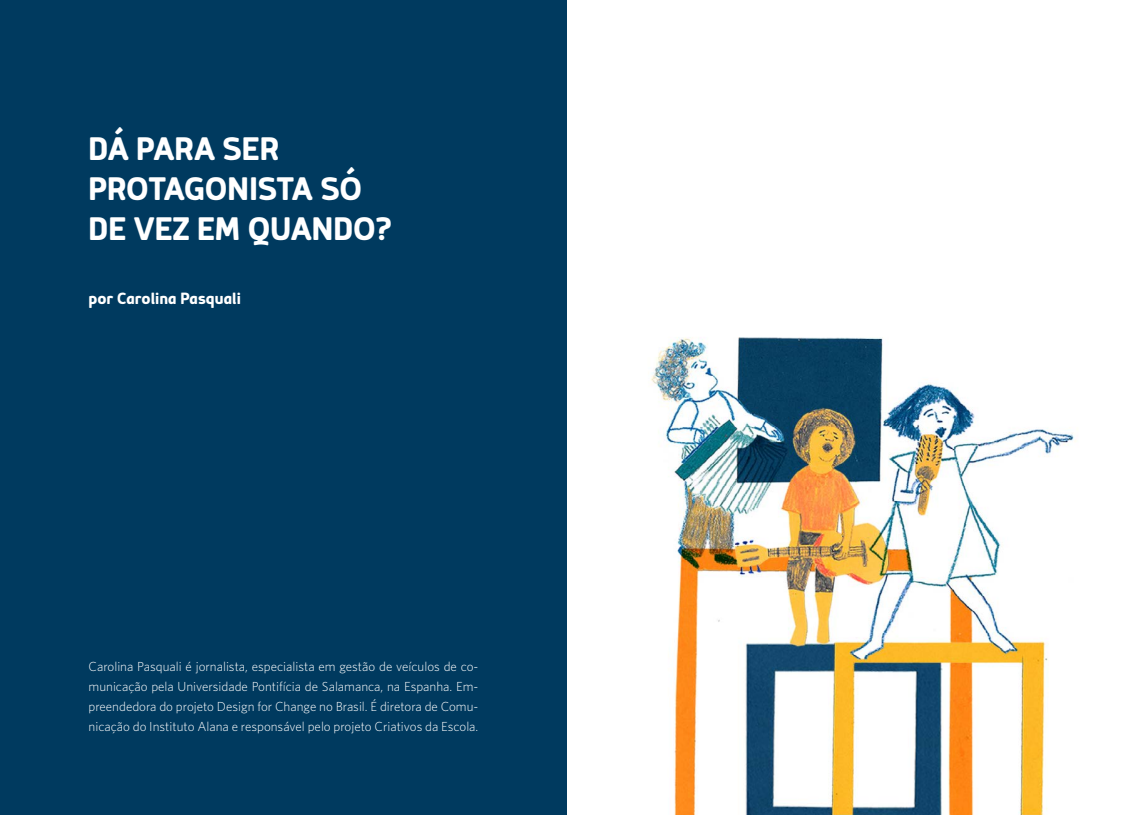
<style>
.page{position:relative;width:1134px;height:815px;background:#fff}
.page>*{position:absolute;margin:0;border:0;box-sizing:border-box;transform-origin:0 0}
.t1{font:700 40px/40px "Mairy";color:#fff}
.t2{font:700 20px "Mairy";color:#fff}
.t3{font:300 13.12px/20px "Whitney";color:#fff;text-align:justify}
</style>
<div class="page">
<div style="left:0;top:0;width:567px;height:815px;background:#003a5f"></div>
<img style="left:650px;top:337px;width:426px;height:478px">
<h1 class="t1" style="left:89px;top:127px;width:305px">DÁ PARA SER<br>PROTAGONISTA SÓ<br>DE VEZ EM QUANDO?</h1>
<h2 class="t2" style="left:89px;top:287px;width:154px">por Carolina Pasquali</h2>
<p class="t3" style="left:89px;top:656px;width:391px">Carolina Pasquali é jornalista, especialista em gestão de veículos de co&shy;municação pela Universidade Pontifícia de Salamanca, na Espanha. Em&shy;preendedora do projeto Design for Change no Brasil. É diretora de Comu&shy;nicação do Instituto Alana e responsável pelo projeto Criativos da Escola.</p>
</div>
